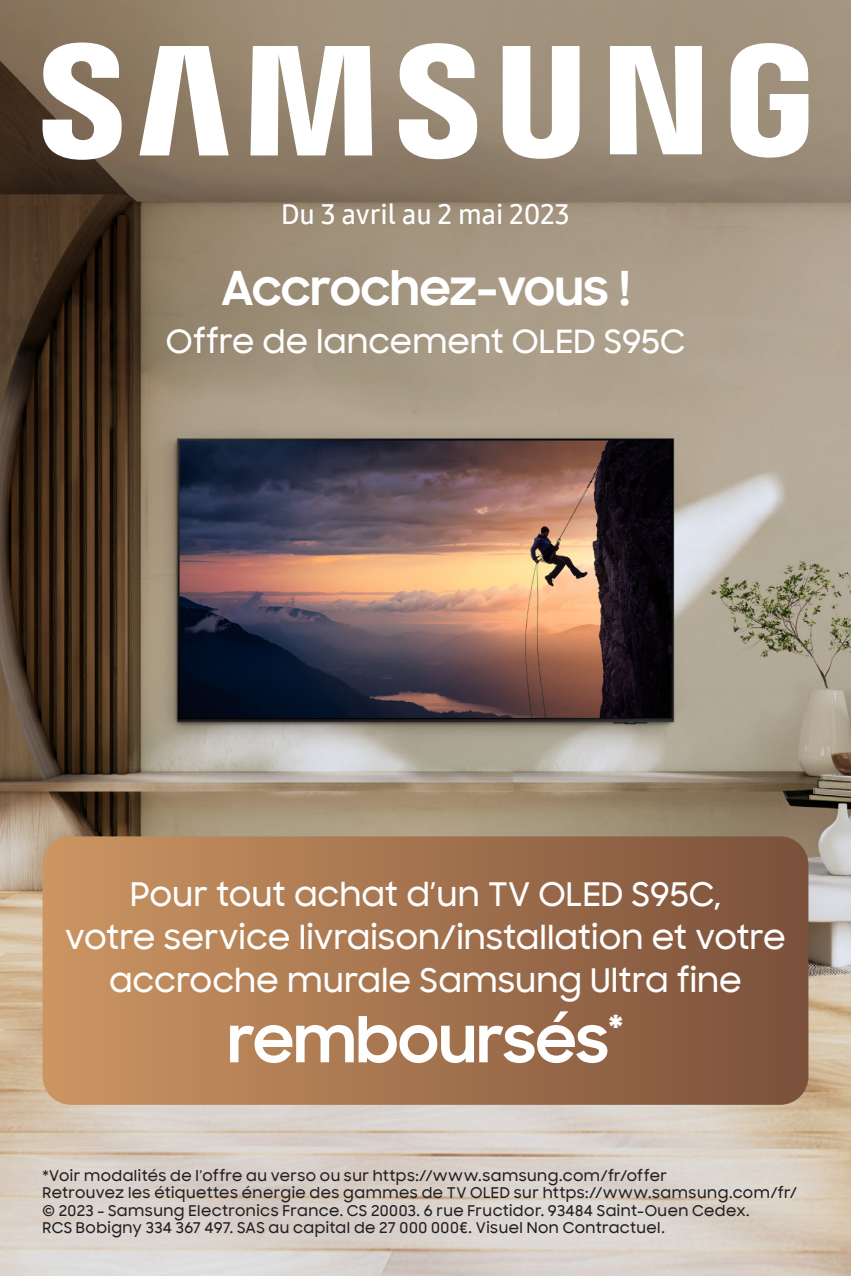
<style>
.page{position:relative;width:851px;height:1276px;background:#fff}
.page>*{position:absolute;margin:0;border:0;box-sizing:border-box;transform-origin:0 0}
.t1{font:700 62.5px "Samsung Sharp Sans";color:#fff}
.t2{font:700 47.5px "Samsung Sharp Sans";color:#fff}
.t3{font:500 33px/43.2px "Samsung Sharp Sans";color:#fff;text-align:center}
.t4{font:500 32.5px "Samsung Sharp Sans";color:#fff}
.t5{font:27.5px "Samsung One 600";color:#fff}
.t6{font:500 15px/17.5px "Samsung Sharp Sans";letter-spacing:.03em;color:#231f20}
</style>
<div class="page">
<img style="left:0;top:0;width:850px;height:1276px">
<svg style="left:43px;top:836px;width:765px;height:268px;background:#a67550"></svg>
<svg style="left:43px;top:43px;width:765px;height:117px"></svg>
<h3 class="t5" style="left:281px;top:195px;width:290px">Du 3 avril au 2 mai 2023</h3>
<h2 class="t2" style="left:221px;top:253px;width:410px">Accrochez-vous !</h2>
<h3 class="t4" style="left:166px;top:318px;width:520px">Offre de lancement OLED S95C</h3>
<h3 class="t3" style="left:65px;top:871px;width:722px">Pour tout achat d’un TV OLED S95C,<br>votre service livraison/installation et votre accroche murale Samsung Ultra fine</h3>
<h1 class="t1" style="left:227px;top:993px;width:397px">remboursés<sup>*</sup></h1>
<p class="t6" style="left:43px;top:1166px;width:756px">*Voir modalités de l’offre au verso ou sur https://www.samsung.com/fr/offer<br>Retrouvez les étiquettes énergie des gammes de TV OLED sur https://www.samsung.com/fr/ © 2023 - Samsung Electronics France. CS 20003. 6 rue Fructidor. 93484 Saint-Ouen Cedex.<br>RCS Bobigny 334 367 497. SAS au capital de 27 000 000€. Visuel Non Contractuel.</p>
</div>
